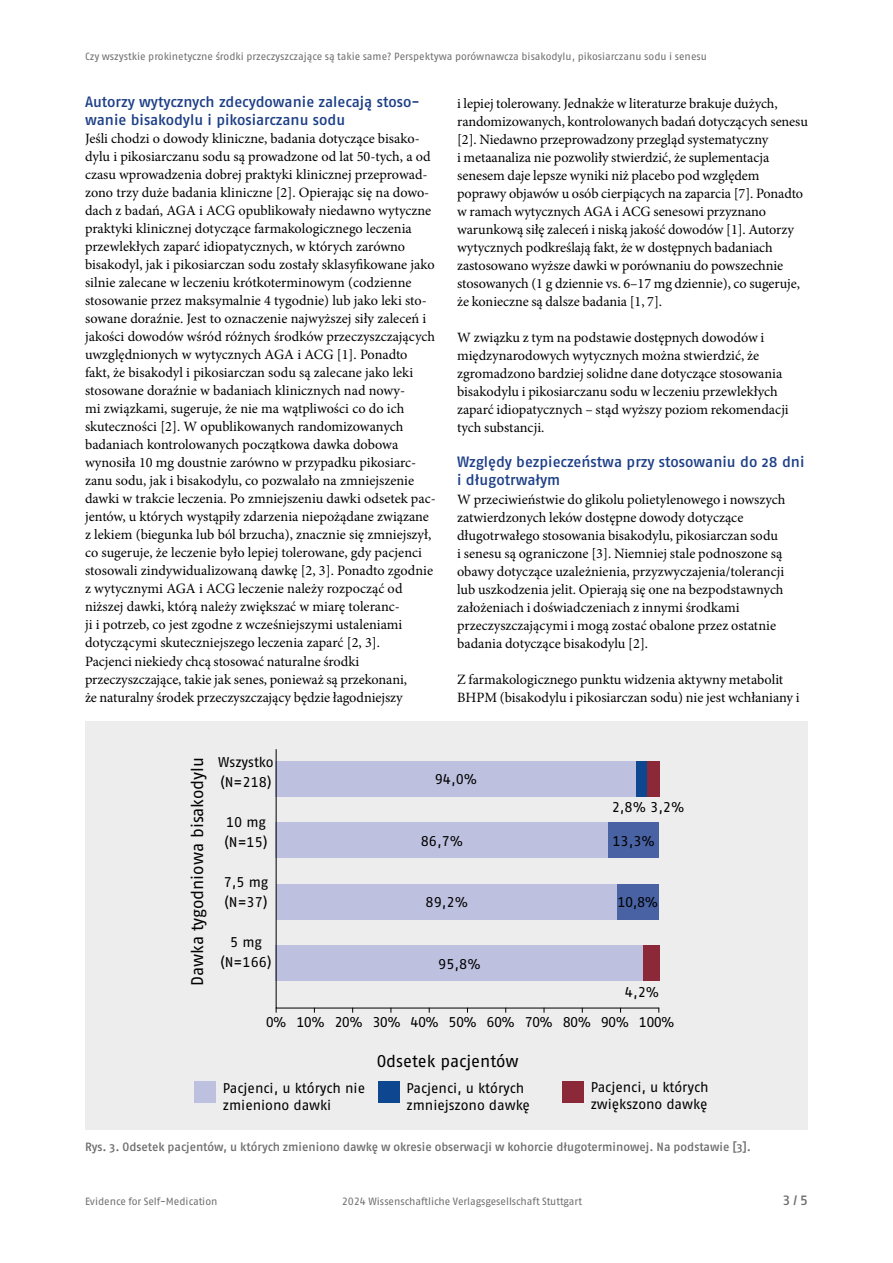
<style>
.page{position:relative;width:893px;height:1263px;background:#fff}
.page>*{position:absolute;margin:0;border:0;box-sizing:border-box;transform-origin:0 0}
.t1{font:16.95px "Fago Pro";letter-spacing:-.005em;color:#000}
.t2{font:500 15px/18px "Fago Pro";color:#1d3f87}
.t3{font:14.25px/18px "Minion Pro";color:#000}
.t4{font:14.1px/20px "Fago Pro";letter-spacing:-.005em;color:#000}
.t5{font:14.1px "Fago Pro";letter-spacing:-.05em;color:#000}
.t6{font:500 13.5px "Fago Pro";color:#706f6f}
.t7{font:500 12px "Fago Pro";letter-spacing:-.005em;color:#706f6f}
.t8{font:10.5px "Fago Pro";letter-spacing:-.005em;color:#706f6f}
</style>
<div class="page">
<div style="left:85px;top:721px;width:723px;height:408px;background:#ededee"></div>
<div style="left:195px;top:1081px;width:21px;height:21px;background:#bdc0de"></div>
<div style="left:563px;top:1081px;width:21px;height:21px;background:#8b2939"></div>
<div style="left:378px;top:1081px;width:21px;height:21px;background:#0e468f"></div>
<svg style="left:275px;top:749px;width:385px;height:260px"></svg>
<p class="t8" style="left:85px;top:50px;width:623px">Czy wszystkie prokinetyczne środki przeczyszczające są takie same? Perspektywa porównawcza bisakodylu, pikosiarczanu sodu i senesu</p>
<p class="t2" style="left:85px;top:93px;width:336px">Autorzy wytycznych zdecydowanie zalecają stoso&shy;wanie bisakodylu i pikosiarczanu sodu</p>
<p class="t3" style="left:85px;top:130px;width:352px">Jeśli chodzi o dowody kliniczne, badania dotyczące bisako&shy;dylu i pikosiarczanu sodu są prowadzone od lat 50-tych, a od czasu wprowadzenia dobrej praktyki klinicznej przeprowad&shy;zono trzy duże badania kliniczne [2]. Opierając się na dowo&shy;dach z badań, AGA i ACG opublikowały niedawno wytyczne praktyki klinicznej dotyczące farmakologicznego leczenia przewlekłych zaparć idiopatycznych, w których zarówno bisakodyl, jak i pikosiarczan sodu zostały sklasyfikowane jako silnie zalecane w leczeniu krótkoterminowym (codzienne stosowanie przez maksymalnie 4 tygodnie) lub jako leki sto&shy;sowane doraźnie. Jest to oznaczenie najwyższej siły zaleceń i jakości dowodów wśród różnych środków przeczyszczających uwzględnionych w wytycznych AGA i ACG [1]. Ponadto fakt, że bisakodyl i pikosiarczan sodu są zalecane jako leki stosowane doraźnie w badaniach klinicznych nad nowy-<br>mi związkami, sugeruje, że nie ma wątpliwości co do ich skuteczności [2]. W opublikowanych randomizowanych badaniach kontrolowanych początkowa dawka dobowa wynosiła 10 mg doustnie zarówno w przypadku pikosiarc&shy;zanu sodu, jak i bisakodylu, co pozwalało na zmniejszenie dawki w trakcie leczenia. Po zmniejszeniu dawki odsetek pac&shy;jentów, u których wystąpiły zdarzenia niepożądane związane z lekiem (biegunka lub ból brzucha), znacznie się zmniejszył, co sugeruje, że leczenie było lepiej tolerowane, gdy pacjenci stosowali zindywidualizowaną dawkę [2, 3]. Ponadto zgodnie z wytycznymi AGA i ACG leczenie należy rozpocząć od niższej dawki, którą należy zwiększać w miarę toleranc-<br>ji i potrzeb, co jest zgodne z wcześniejszymi ustaleniami dotyczącymi skuteczniejszego leczenia zaparć [2, 3].<br>Pacjenci niekiedy chcą stosować naturalne środki przeczyszczające, takie jak senes, ponieważ są przekonani,<br>że naturalny środek przeczyszczający będzie łagodniejszy</p>
<p class="t3" style="left:457px;top:94px;width:352px">i lepiej tolerowany. Jednakże w literaturze brakuje dużych, randomizowanych, kontrolowanych badań dotyczących senesu [2]. Niedawno przeprowadzony przegląd systematyczny<br>i metaanaliza nie pozwoliły stwierdzić, że suplementacja senesem daje lepsze wyniki niż placebo pod względem poprawy objawów u osób cierpiących na zaparcia [7]. Ponadto w ramach wytycznych AGA i ACG senesowi przyznano warunkową siłę zaleceń i niską jakość dowodów [1]. Autorzy wytycznych podkreślają fakt, że w dostępnych badaniach zastosowano wyższe dawki w porównaniu do powszechnie stosowanych (1 g dziennie vs. 6–17 mg dziennie), co sugeruje, że konieczne są dalsze badania [1, 7].</p>
<p class="t3" style="left:457px;top:328px;width:333px">W związku z tym na podstawie dostępnych dowodów i międzynarodowych wytycznych można stwierdzić, że zgromadzono bardziej solidne dane dotyczące stosowania bisakodylu i pikosiarczanu sodu w leczeniu przewlekłych zaparć idiopatycznych – stąd wyższy poziom rekomendacji tych substancji.</p>
<p class="t2" style="left:457px;top:453px;width:349px">Względy bezpieczeństwa przy stosowaniu do 28 dni i długotrwałym</p>
<p class="t3" style="left:457px;top:491px;width:330px">W przeciwieństwie do glikolu polietylenowego i nowszych zatwierdzonych leków dostępne dowody dotyczące długotrwałego stosowania bisakodylu, pikosiarczan sodu<br>i senesu są ograniczone [3]. Niemniej stale podnoszone są obawy dotyczące uzależnienia, przyzwyczajenia/tolerancji lub uszkodzenia jelit. Opierają się one na bezpodstawnych założeniach i doświadczeniach z innymi środkami przeczyszczającymi i mogą zostać obalone przez ostatnie badania dotyczące bisakodylu [2].</p>
<p class="t3" style="left:457px;top:670px;width:344px">Z farmakologicznego punktu widzenia aktywny metabolit<br>BHPM (bisakodylu i pikosiarczan sodu) nie jest wchłaniany i</p>
<p class="t1" style="left:187px;top:985px;width:230px;rotate:-90deg">Dawka tygodniowa bisakodylu</p>
<p class="t4" style="left:218px;top:752px;width:57px">Wszystko (N=218)</p>
<p class="t4" style="left:225px;top:812px;width:44px">10 mg (N=15)</p>
<p class="t4" style="left:224px;top:872px;width:46px">7,5 mg (N=37)</p>
<p class="t4" style="left:220px;top:932px;width:53px;text-align:center">5 mg (N=166)</p>
<p class="t4" style="left:435px;top:769px;width:44px">94,0%</p>
<p class="t4" style="left:612px;top:797px;width:74px">2,8% 3,2%</p>
<p class="t4" style="left:421px;top:831px;width:44px">86,7%</p>
<p class="t4" style="left:612px;top:831px;width:44px">13,3%</p>
<p class="t4" style="left:426px;top:892px;width:44px">89,2%</p>
<p class="t4" style="left:438px;top:954px;width:44px">95,8%</p>
<p class="t4" style="left:617px;top:892px;width:42px">10,8%</p>
<p class="t4" style="left:625px;top:982px;width:36px">4,2%</p>
<p class="t5" style="left:266px;top:1014px;width:410px">0% 10% 20% 30% 40% 50% 60% 70% 80% 90% 100%</p>
<p class="t1" style="left:377px;top:1051px;width:144px">Odsetek pacjentów</p>
<p class="t4" style="left:223px;top:1079px;width:144px;line-height:17px">Pacjenci, u których nie zmieniono dawki</p>
<p class="t4" style="left:591px;top:1079px;width:119px;line-height:17px">Pacjenci, u których zwiększono dawkę</p>
<p class="t4" style="left:406px;top:1079px;width:125px;line-height:17px">Pacjenci, u których zmniejszono dawkę</p>
<p class="t7" style="left:85px;top:1140px;width:667px">Rys. 3. Odsetek pacjentów, u których zmieniono dawkę w okresie obserwacji w kohorcie długoterminowej. Na podstawie [3].</p>
<p class="t8" style="left:85px;top:1195px;width:134px">Evidence for Self-Medication</p>
<p class="t8" style="left:342px;top:1195px;width:242px">2024 Wissenschaftliche Verlagsgesellschaft Stuttgart</p>
<p class="t6" style="left:782px;top:1192px;width:27px">3 / 5</p>
</div>
